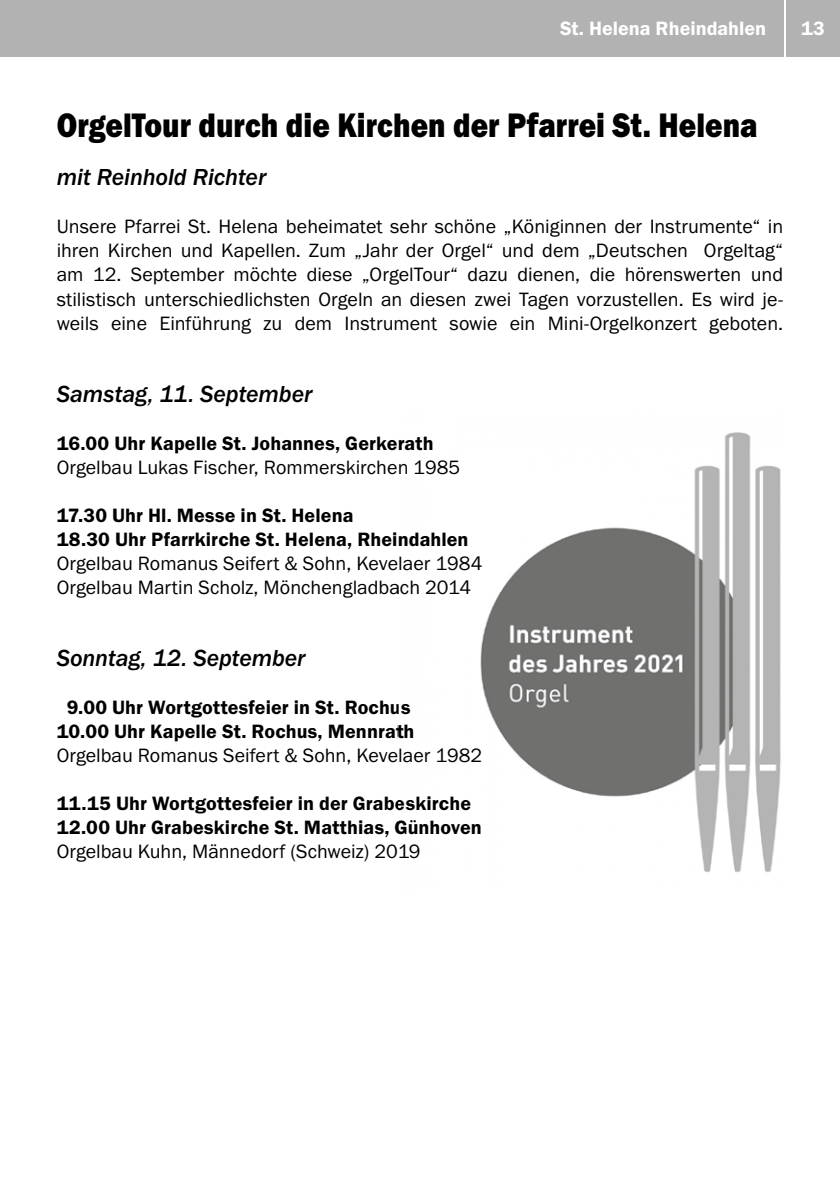
<style>
.page{position:relative;width:840px;height:1191px;background:#fff}
.page>*{position:absolute;margin:0;border:0;box-sizing:border-box;transform-origin:0 0}
.t1{font:35.2px "Franklin Gothic URW Hea";color:#000;scale:.85 1}
.t2{font:24px "Franklin Gothic URW Med Ita";letter-spacing:-.005em;color:#000}
.t3{font:20px/24px "Franklin Gothic URW Boo";color:#000;text-align:justify}
.t4{font:20px/24px "Franklin Gothic URW Dem";letter-spacing:.005em;color:#000}
.t5{font:20px "Franklin Gothic URW Dem";color:#fff}
</style>
<div class="page">
<div style="left:0;top:0;width:782px;height:57px;background:#b3b2b2"></div>
<div style="left:785px;top:0;width:54px;height:57px;background:#b3b2b2"></div>
<img style="left:480px;top:432px;width:301px;height:440px">
<p class="t5" style="left:559px;top:16px;width:207px">St. Helena Rheindahlen</p>
<p class="t5" style="left:800px;top:16px;width:25px">13</p>
<h1 class="t1" style="left:57px;top:103px;width:825px">OrgelTour durch die Kirchen der Pfarrei St. Helena</h1>
<p class="t2" style="left:57px;top:163px;width:211px">mit Reinhold Richter</p>
<p class="t3" style="left:57px;top:214px;width:727px">Unsere Pfarrei St. Helena beheimatet sehr schöne „Königinnen der Instrumente“ in ihren Kirchen und Kapellen. Zum „Jahr der Orgel“ und dem „Deutschen Orgeltag“ am 12. September möchte diese „OrgelTour“ dazu dienen, die hörenswerten und stilistisch unterschiedlichsten Orgeln an diesen zwei Tagen vorzustellen. Es wird je&shy;weils eine Einführung zu dem Instrument sowie ein Mini-Orgelkonzert geboten.</p>
<p class="t2" style="left:57px;top:379px;width:257px">Samstag, 11. September</p>
<p class="t4" style="left:57px;top:430px;width:378px">16.00 Uhr Kapelle St. Johannes, Gerkerath</p>
<p class="t3" style="left:57px;top:454px;width:405px">Orgelbau Lukas Fischer, Rommerskirchen 1985</p>
<p class="t4" style="left:57px;top:502px;width:413px">17.30 Uhr Hl. Messe in St. Helena<br>18.30 Uhr Pfarrkirche St. Helena, Rheindahlen</p>
<p class="t3" style="left:57px;top:550px;width:427px">Orgelbau Romanus Seifert &amp; Sohn, Kevelaer 1984<br>Orgelbau Martin Scholz, Mönchengladbach 2014</p>
<p class="t2" style="left:57px;top:643px;width:250px">Sonntag, 12. September</p>
<p class="t4" style="left:57px;top:694px;width:359px;text-align:center">9.00 Uhr Wortgottesfeier in St. Rochus<br>10.00 Uhr Kapelle St. Rochus, Mennrath</p>
<p class="t3" style="left:57px;top:742px;width:426px">Orgelbau Romanus Seifert &amp; Sohn, Kevelaer 1982</p>
<p class="t4" style="left:57px;top:790px;width:426px">11.15 Uhr Wortgottesfeier in der Grabeskirche<br>12.00 Uhr Grabeskirche St. Matthias, Günhoven</p>
<p class="t3" style="left:57px;top:838px;width:365px">Orgelbau Kuhn, Männedorf (Schweiz) 2019</p>
</div>
